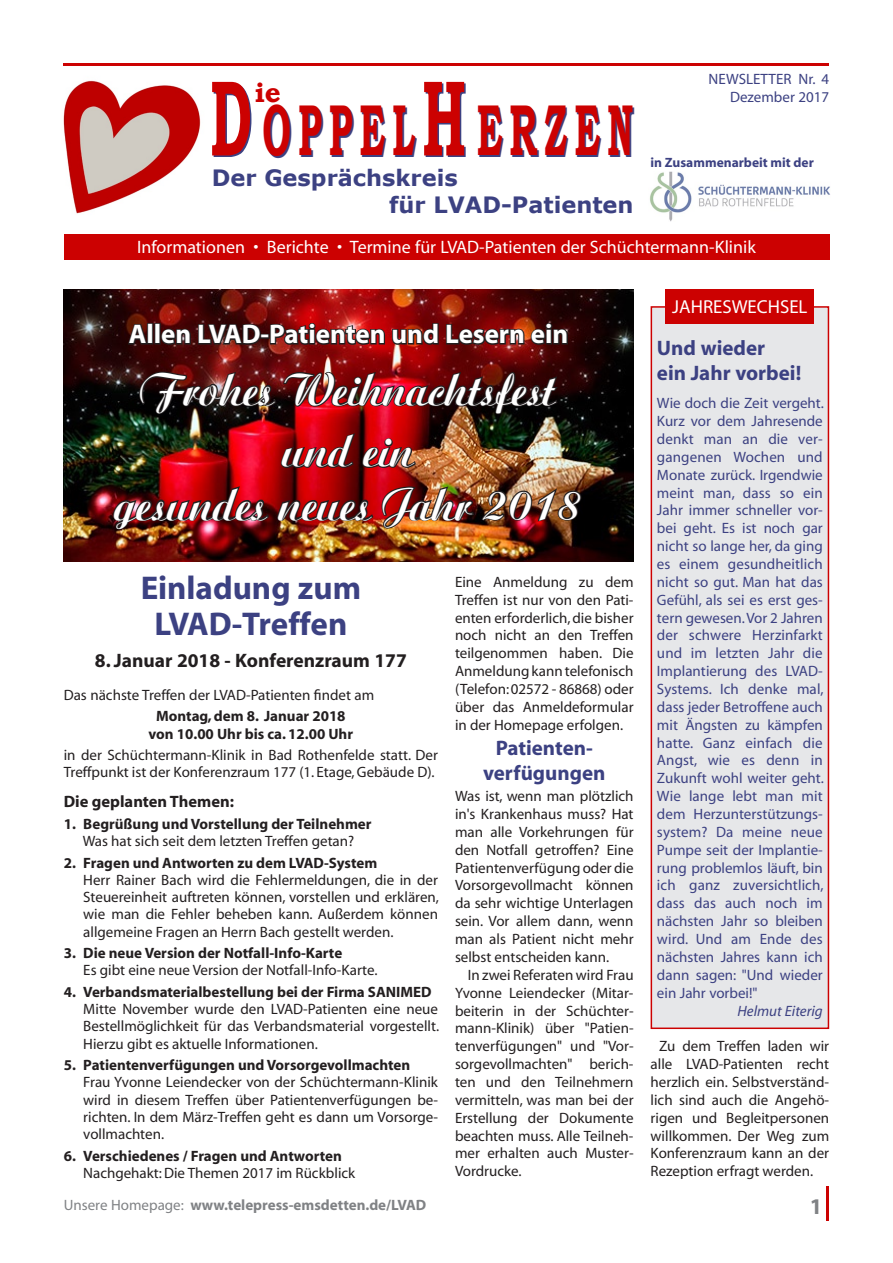
<style>
.page{position:relative;width:893px;height:1263px;background:#fff}
.page>*{position:absolute;margin:0;border:0;box-sizing:border-box;transform-origin:0 0}
.t1{font:700 72px "Bookman Old Style";letter-spacing:.2em;color:#cc0101;scale:.49 1}
.t2{font:45px/61.5px "Adria DB Bold";color:#fff;text-align:center}
.t3{font:700 33px/36px "Myriad";color:#3c4182;text-align:center}
.t4{font:700 27.75px "Bookman Old Style";color:#cc0101}
.t5{font:700 27px "Myriad";color:#fff}
.t6{font:700 22.5px/26.7px "Verdana";color:#3c4182}
.t7{font:700 22.5px "Myriad";color:#808285}
.t8{font:700 21px/25.2px "Myriad";color:#3c4182}
.t9{font:700 19.5px "Myriad";color:#231f20}
.t10{font:18.75px "Myriad";color:#fff}
.t11{font:18px "Myriad";color:#fff}
.t12{font:700 16.5px "Myriad";color:#231f20}
.t13{font:15px/17.9px "Myriad";color:#231f20;text-align:justify}
.t14{font:15px/17.9px "Myriad";color:#3c4182;text-align:right}
.t15{font:700 15px/17.2px "Myriad";color:#231f20;text-align:center}
.t16{font:700 15px "Myriad";color:#808285}
.t17{font:italic 15px "Myriad";color:#3c4182}
.t18{font:700 13.5px "Myriad";color:#3c4182}
.s1{font-size:108px}
.s2{font-weight:400}
</style>
<div class="page">
<div style="left:651px;top:307px;width:177px;height:721px;background:#e6e7e9"></div>
<div style="left:651px;top:306px;width:178px;height:723px;border:2px solid #cc0101"></div>
<div style="left:64px;top:234px;width:765px;height:25px;background:#cc0101"></div>
<div style="left:665px;top:289px;width:149px;height:34px;background:#cc0101"></div>
<hr style="left:826px;top:1186px;width:3px;height:34px;background:#cc0101">
<hr style="left:64px;top:64px;width:765px;height:2px;background:#cc0101">
<img style="left:63px;top:80px;width:138px;height:134px">
<img style="left:650px;top:171px;width:180px;height:51px">
<img style="left:64px;top:289px;width:570px;height:272px">
<svg style="left:126px;top:323px;width:23px;height:23px"></svg>
<div style="left:147px;top:323px;width:6px;height:21px;border:2px solid #231f20"></div>
<div style="left:154px;top:323px;width:7px;height:21px;border:2px solid #231f20"></div>
<svg style="left:160px;top:322px;width:102px;height:24px;background:#3a1515"></svg>
<div style="left:260px;top:334px;width:10px;height:5px;border:2px solid #231f20"></div>
<img style="left:269px;top:322px;width:300px;height:34px">
<img style="left:138px;top:366px;width:422px;height:58px">
<svg style="left:280px;top:431px;width:137px;height:39px;background:#880e11"></svg>
<img style="left:112px;top:484px;width:158px;height:46px">
<img style="left:276px;top:485px;width:307px;height:45px">
<h1 class="t1" style="left:210px;top:79px;width:866px"><span class="s1">D</span>OPPEL<span class="s1">H</span>ERZEN</h1>
<h3 class="t4" style="left:255px;top:72px;width:28px">ie</h3>
<h3 class="t6" style="left:389px;top:164px;width:246px;text-indent:-177px">Der Gesprächskreis<br>für LVAD-Patienten</h3>
<p class="t14" style="left:709px;top:70px;width:122px">NEWSLETTER Nr. 4<br>Dezember 2017</p>
<p class="t18" style="left:651px;top:156px;width:165px">in Zusammenarbeit mit der</p>
<p class="t11" style="left:137px;top:238px;width:620px">Informationen • Berichte • Termine für LVAD-Patienten der Schüchtermann-Klinik</p>
<h3 class="t5" style="left:129px;top:320px;width:441px">Allen LVAD-Patienten und Lesern ein</h3>
<h2 class="t2" style="left:142px;top:359px;width:416px">Frohes Weihnachtsfest und ein</h2>
<h2 class="t2" style="left:115px;top:474px;width:468px">gesundes neues Jahr 2018</h2>
<h3 class="t3" style="left:141px;top:571px;width:222px">Einladung zum<br>LVAD-Treffen</h3>
<h3 class="t9" style="left:95px;top:650px;width:313px">8. Januar 2018 - Konferenzraum 177</h3>
<p class="t13" style="left:64px;top:686px;width:312px">Das nächste Treffen der LVAD-Patienten findet am</p>
<p class="t15" style="left:149px;top:708px;width:206px">Montag, dem 8. Januar 2018 von 10.00 Uhr bis ca. 12.00 Uhr</p>
<p class="t13" style="left:64px;top:747px;width:376px;line-height:17.2px">in der Schüchtermann-Klinik in Bad Rothenfelde statt. Der<br>Treffpunkt ist der Konferenzraum 177 (1. Etage, Gebäude D).</p>
<p class="t12" style="left:64px;top:793px;width:172px">Die geplanten Themen:</p>
<p class="t15" style="left:64px;top:816px;width:309px">1. Begrüßung und Vorstellung der Teilnehmer</p>
<p class="t13" style="left:83px;top:833px;width:273px">Was hat sich seit dem letzten Treffen getan?</p>
<p class="t15" style="left:64px;top:854px;width:315px">2. Fragen und Antworten zu dem LVAD-System</p>
<p class="t13" style="left:83px;top:872px;width:357px;line-height:17.2px">Herr Rainer Bach wird die Fehlermeldungen, die in der Steuereinheit auftreten können, vorstellen und erklären, wie man die Fehler beheben kann. Außerdem können allgemeine Fragen an Herrn Bach gestellt werden.</p>
<p class="t15" style="left:64px;top:945px;width:280px">3. Die neue Version der Notfall-Info-Karte</p>
<p class="t13" style="left:83px;top:962px;width:296px">Es gibt eine neue Version der Notfall-Info-Karte.</p>
<p class="t15" style="left:64px;top:984px;width:369px">4. Verbandsmaterialbestellung bei der Firma SANIMED</p>
<p class="t13" style="left:83px;top:1001px;width:357px;line-height:17.2px">Mitte November wurde den LVAD-Patienten eine neue Bestellmöglichkeit für das Verbandsmaterial vorgestellt.<br>Hierzu gibt es aktuelle Informationen.</p>
<p class="t15" style="left:64px;top:1057px;width:348px">5. Patientenverfügungen und Vorsorgevollmachten</p>
<p class="t13" style="left:83px;top:1074px;width:356px;line-height:17.2px">Frau Yvonne Leiendecker von der Schüchtermann-Klinik wird in diesem Treffen über Patientenverfügungen be&shy;richten. In dem März-Treffen geht es dann um Vorsorge&shy;vollmachten.</p>
<p class="t15" style="left:64px;top:1147px;width:280px">6. Verschiedenes / Fragen und Antworten</p>
<p class="t13" style="left:83px;top:1165px;width:273px">Nachgehakt: Die Themen 2017 im Rückblick</p>
<p class="t13" style="left:455px;top:573px;width:180px">Eine Anmeldung zu dem Treffen ist nur von den Pati&shy;enten erforderlich, die bisher noch nicht an den Treffen teilgenommen haben. Die Anmeldung kann telefonisch (Telefon: 02572 - 86868) oder über das Anmeldeformular in der Homepage erfolgen.</p>
<h3 class="t8" style="left:483px;top:736px;width:124px;text-align:center">Patienten&shy;verfügungen</h3>
<p class="t13" style="left:455px;top:788px;width:180px">Was ist, wenn man plötzlich in's Krankenhaus muss? Hat man alle Vorkehrungen für den Notfall getroffen? Eine Patientenverfügung oder die Vorsorgevollmacht können da sehr wichtige Unterlagen sein. Vor allem dann, wenn man als Patient nicht mehr selbst entscheiden kann.</p>
<p class="t13" style="left:455px;top:966px;width:180px;text-indent:13px">In zwei Referaten wird Frau Yvonne Leiendecker (Mitar&shy;beiterin in der Schüchter&shy;mann-Klinik) über "Patien&shy;tenverfügungen" und "Vor&shy;sorgevollmachten" berich&shy;ten und den Teilnehmern vermitteln, was man bei der Erstellung der Dokumente beachten muss. Alle Teilneh&shy;mer erhalten auch Muster-Vordrucke.</p>
<p class="t10" style="left:672px;top:297px;width:137px">JAHRESWECHSEL</p>
<h3 class="t8" style="left:657px;top:336px;width:146px">Und wieder<br>ein Jahr vorbei!</h3>
<p class="t14" style="left:657px;top:395px;width:168px;text-align:justify">Wie doch die Zeit vergeht.<br>Kurz vor dem Jahresende denkt man an die ver&shy;gangenen Wochen und Monate zurück. Irgendwie meint man, dass so ein Jahr immer schneller vor&shy;bei geht. Es ist noch gar nicht so lange her, da ging es einem gesundheitlich nicht so gut. Man hat das Gefühl, als sei es erst ges&shy;tern gewesen. Vor 2 Jahren der schwere Herzinfarkt und im letzten Jahr die Implantierung des LVAD-Systems. Ich denke mal, dass jeder Betroffene auch mit Ängsten zu kämpfen hatte. Ganz einfach die Angst, wie es denn in Zukunft wohl weiter geht.<br>Wie lange lebt man mit dem Herzunterstützungs&shy;system? Da meine neue Pumpe seit der Implantie&shy;rung problemlos läuft, bin ich ganz zuversichtlich, dass das auch noch im nächsten Jahr so bleiben wird. Und am Ende des nächsten Jahres kann ich dann sagen: "Und wieder ein Jahr vorbei!"</p>
<p class="t17" style="left:737px;top:1003px;width:87px">Helmut Eiterig</p>
<p class="t13" style="left:651px;top:1038px;width:180px;text-indent:9px">Zu dem Treffen laden wir alle LVAD-Patienten recht herzlich ein. Selbstverständ&shy;lich sind auch die Angehö&shy;rigen und Begleitpersonen willkommen. Der Weg zum Konferenzraum kann an der Rezeption erfragt werden.</p>
<p class="t16" style="left:64px;top:1198px;width:364px"><span class="s2">Unsere Homepage:</span> www.telepress-emsdetten.de/LVAD</p>
<h3 class="t7" style="left:810px;top:1195px;width:14px">1</h3>
</div>
